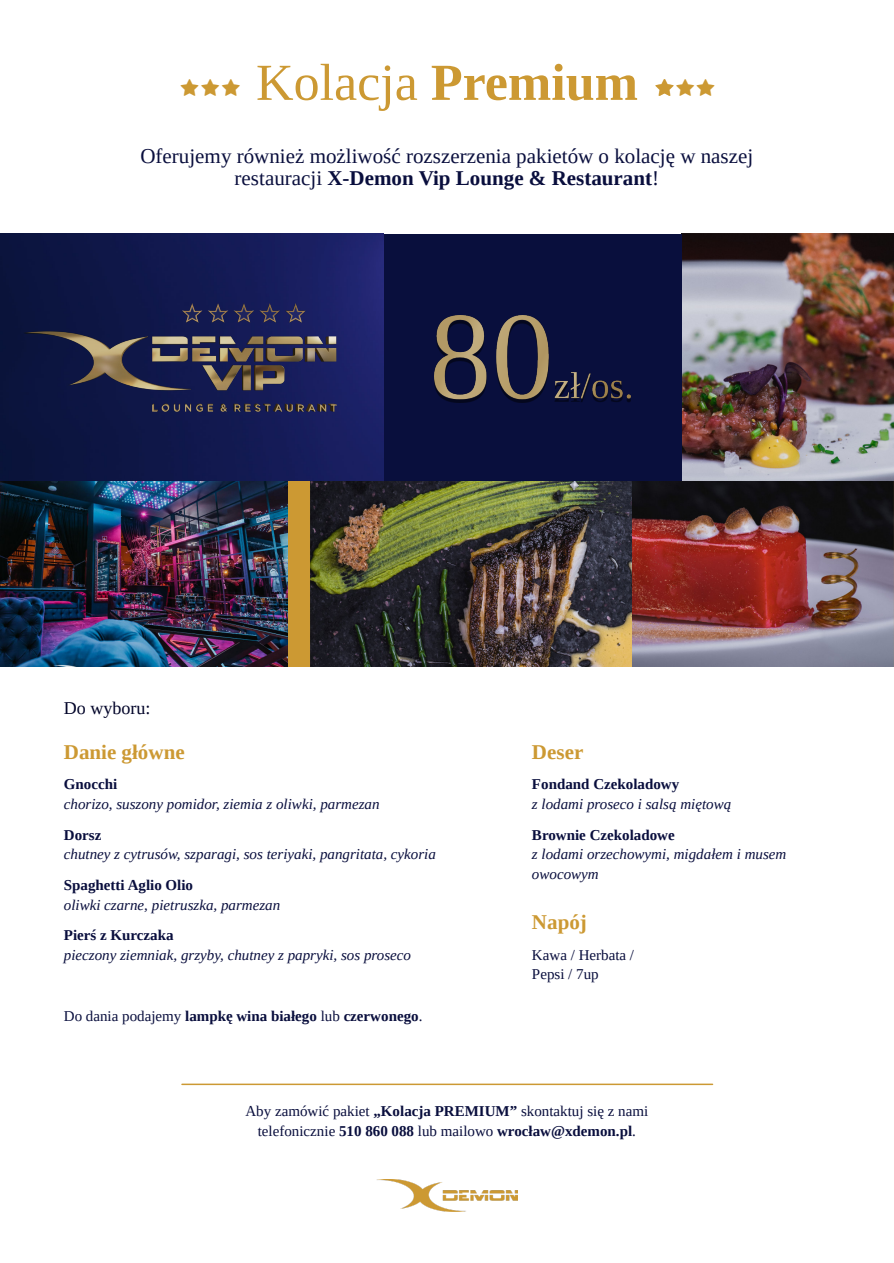
<style>
.page{position:relative;width:894px;height:1263px;background:#fff}
.page>*{position:absolute;margin:0;border:0;box-sizing:border-box;transform-origin:0 0}
.t1{font:52.05px "Liberation Serif";color:#c93}
.t2{font:21px/21.9px "Liberation Serif";color:#090e3d;text-align:center}
.t3{font:700 21px "Liberation Serif";color:#c93}
.t4{font:19.05px "Font Awesome";color:#c93}
.t5{font:18px "Liberation Serif";color:#020429}
.t6{font:italic 15px/19.5px "Liberation Serif";color:#090e3d}
.t7{font:700 15px "Liberation Serif";color:#090e3d}
.t8{font:15px/19.5px "Liberation Serif";color:#090e3d}
.s1{font-weight:700}
.s2{font-weight:400}
</style>
<div class="page">
<hr style="left:182px;top:1084px;width:530px;height:1px;background:#c93">
<img style="left:311px;top:480px;width:582px;height:186px">
<img style="left:0;top:480px;width:288px;height:186px">
<img style="left:681px;top:234px;width:212px;height:246px">
<div style="left:383px;top:234px;width:298px;height:246px;background:#090f3d"></div>
<img style="left:434px;top:315px;width:196px;height:88px">
<img style="left:0;top:234px;width:383px;height:246px">
<img style="left:24px;top:303px;width:312px;height:108px">
<img style="left:381px;top:1180px;width:136px;height:32px">
<p class="t4" style="left:181px;top:79px;width:60px">⋆⋆⋆</p>
<h1 class="t1" style="left:256px;top:64px;width:383px">Kolacja <span class="s1">Premium</span></h1>
<p class="t4" style="left:655px;top:79px;width:60px">⋆⋆⋆</p>
<h2 class="t2" style="left:140px;top:147px;width:614px">Oferujemy również możliwość rozszerzenia pakietów o kolację w naszej restauracji <span class="s1">X-Demon Vip Lounge &amp; Restaurant</span>!</h2>
<p class="t5" style="left:64px;top:702px;width:88px">Do wyboru:</p>
<h2 class="t3" style="left:64px;top:744px;width:122px">Danie główne</h2>
<p class="t7" style="left:64px;top:779px;width:55px">Gnocchi</p>
<p class="t6" style="left:64px;top:796px;width:317px">chorizo, suszony pomidor, ziemia z oliwki, parmezan</p>
<p class="t7" style="left:64px;top:830px;width:39px">Dorsz</p>
<p class="t6" style="left:64px;top:846px;width:373px">chutney z cytrusów, szparagi, sos teriyaki, pangritata, cykoria</p>
<p class="t7" style="left:64px;top:880px;width:131px">Spaghetti Aglio Olio</p>
<p class="t6" style="left:64px;top:896px;width:218px">oliwki czarne, pietruszka, parmezan</p>
<p class="t7" style="left:64px;top:930px;width:111px">Pierś z Kurczaka</p>
<p class="t6" style="left:64px;top:946px;width:348px">pieczony ziemniak, grzyby, chutney z papryki, sos proseco</p>
<p class="t7" style="left:64px;top:1011px;width:360px"><span class="s2">Do dania podajemy</span> lampkę wina białego <span class="s2">lub</span> czerwonego<span class="s2">.</span></p>
<h2 class="t3" style="left:531px;top:744px;width:53px">Deser</h2>
<p class="t7" style="left:531px;top:779px;width:149px">Fondand Czekoladowy</p>
<p class="t6" style="left:531px;top:796px;width:201px">z lodami proseco i salsą miętową</p>
<p class="t7" style="left:531px;top:830px;width:144px">Brownie Czekoladowe</p>
<p class="t6" style="left:531px;top:846px;width:256px">z lodami orzechowymi, migdałem i musem owocowym</p>
<h2 class="t3" style="left:531px;top:915px;width:56px">Napój</h2>
<p class="t8" style="left:531px;top:946px;width:104px">Kawa / Herbata /<br>Pepsi / 7up</p>
<p class="t8" style="left:245px;top:1103px;width:404px;text-align:center">Aby zamówić pakiet <span class="s1">„Kolacja PREMIUM”</span> skontaktuj się z nami telefonicznie <span class="s1">510 860 088</span> lub mailowo <span class="s1">wrocław@xdemon.pl</span>.</p>
</div>
